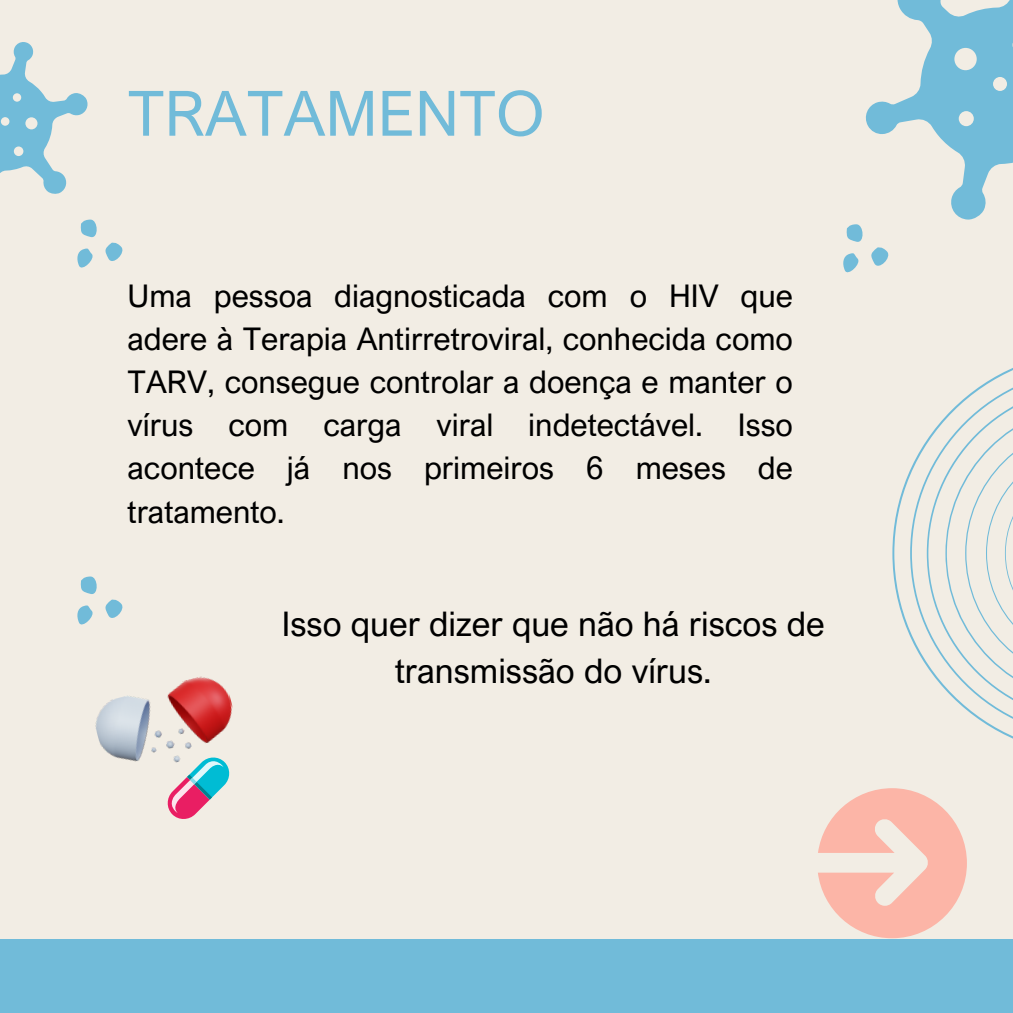
<style>
.page{position:relative;width:1013px;height:1013px;background:#fff}
.page>*{position:absolute;margin:0;border:0;box-sizing:border-box;transform-origin:0 0}
.t1{font:62.5px "Arial Nova";color:#71bbd9}
.t2{font:33.88px/47.4px "Arial Nova";color:#000;text-align:center}
.t3{font:31.25px/43.1px "Arial Nova";color:#000;text-align:justify}
</style>
<div class="page">
<div style="left:0;top:0;width:1012px;height:1012px;background:#f2ede4"></div>
<div style="left:0;top:939px;width:1012px;height:73px;background:#71bbd9"></div>
<svg style="left:0;top:42px;width:88px;height:152px"></svg>
<div style="left:25px;top:117px;width:12px;height:12px;background:#f2ede4;border-radius:50%"></div>
<div style="left:14px;top:146px;width:9px;height:10px;background:#f2ede4;border-radius:50%"></div>
<div style="left:1px;top:117px;width:8px;height:9px;background:#f2ede4;border-radius:50%"></div>
<div style="left:13px;top:93px;width:8px;height:9px;background:#f2ede4;border-radius:50%"></div>
<svg style="left:77px;top:576px;width:46px;height:49px"></svg>
<svg style="left:77px;top:219px;width:46px;height:49px"></svg>
<svg style="left:843px;top:0;width:170px;height:277px"></svg>
<svg style="left:892px;top:470px;width:18px;height:166px"></svg>
<svg style="left:910px;top:368px;width:102px;height:370px"></svg>
<svg style="left:167px;top:779px;width:61px;height:40px"></svg>
<img style="left:95px;top:676px;width:138px;height:103px">
<svg style="left:818px;top:788px;width:148px;height:150px"></svg>
<p class="t1" style="left:128px;top:74px;width:418px">TRATAMENTO</p>
<h1 class="t3" style="left:128px;top:273px;width:667px">Uma pessoa diagnosticada com o HIV que adere à Terapia Antirretroviral, conhecida como TARV, consegue controlar a doença e manter o vírus com carga viral indetectável. Isso acontece já nos primeiros 6 meses de tratamento.</h1>
<p class="t2" style="left:282px;top:599px;width:544px">Isso quer dizer que não há riscos de transmissão do vírus.</p>
</div>
